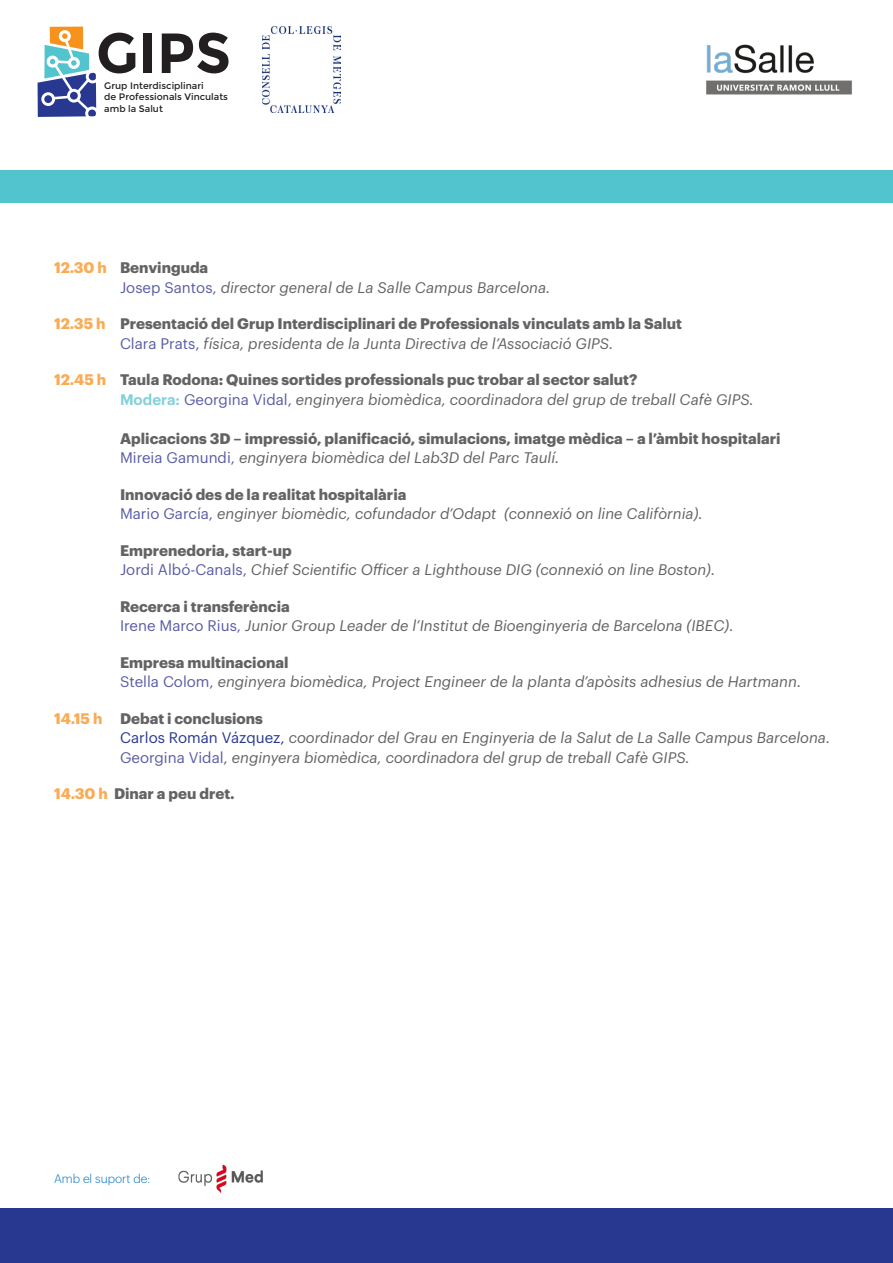
<style>
.page{position:relative;width:893px;height:1263px;background:#fff}
.page>*{position:absolute;margin:0;border:0;box-sizing:border-box;transform-origin:0 0}
.t1{font:italic 15px/19.5px "Graphik";color:#636366}
.t2{font:700 15px/19.5px "Graphik";color:#636366}
.t3{font:300 12px "Graphik";color:#0072bc}
.t4{font:9.45px/11.2px "Montserrat";color:#231f20}
.s1{font-weight:700;font-style:normal;color:#faab55}
.s2{font-weight:700;font-style:normal}
.s3{font-style:normal;color:#595ca4}
.s4{color:#faab55}
.s5{font-weight:400;color:#595ca4}
.s6{font-weight:400;font-style:italic}
.s7{font-weight:600;color:#82d0d8}
.s8{font-style:normal;color:#283890}
.s9{font-style:normal}
</style>
<div class="page">
<div style="left:0;top:170px;width:893px;height:32px;background:#51c4cd"></div>
<svg style="left:38px;top:27px;width:97px;height:90px"></svg>
<div style="left:143px;top:34px;width:9px;height:39px;background:#231f20"></div>
<svg style="left:162px;top:33px;width:67px;height:40px"></svg>
<img style="left:262px;top:27px;width:78px;height:86px">
<div style="left:0;top:1209px;width:893px;height:54px;background:#283890"></div>
<img style="left:178px;top:1164px;width:85px;height:29px">
<img style="left:706px;top:44px;width:146px;height:51px">
<p class="t4" style="left:104px;top:80px;width:125px">Grup Interdisciplinari<br>de Professionals Vinculats amb la Salut</p>
<p class="t1" style="left:120px;top:257px;width:432px;text-indent:-66px"><span class="s1">12.30 h</span> <span class="s2">Benvinguda<br></span><span class="s3">Josep Santos,</span> director general de La Salle Campus Barcelona.</p>
<p class="t2" style="left:54px;top:313px;width:629px;text-align:center"><span class="s4">12.35 h</span> Presentació del Grup Interdisciplinari de Professionals vinculats amb la Salut<br><span class="s5">Clara Prats,</span> <span class="s6">física, presidenta de la Junta Directiva de l’Associació GIPS.</span></p>
<p class="t2" style="left:120px;top:369px;width:635px;text-indent:-66px"><span class="s4">12.45 h</span> Taula Rodona: Quines sortides professionals puc trobar al sector salut?<br><span class="s7">Modera:</span> <span class="s5">Georgina Vidal,</span> <span class="s6">enginyera biomèdica, coordinadora del grup de treball Cafè GIPS.</span></p>
<p class="t2" style="left:120px;top:427px;width:662px">Aplicacions 3D – impressió, planificació, simulacions, imatge mèdica – a l’àmbit hospitalari<br><span class="s5">Mireia Gamundi,</span> <span class="s6">enginyera biomèdica del Lab3D del Parc Taulí.</span></p>
<p class="t1" style="left:120px;top:483px;width:584px"><span class="s2">Innovació des de la realitat hospitalària<br></span><span class="s3">Mario García,</span> enginyer biomèdic, cofundador d’Odapt (connexió on line Califòrnia).</p>
<p class="t1" style="left:120px;top:539px;width:597px"><span class="s2">Emprenedoria, start-up<br></span><span class="s3">Jordi Albó-Canals,</span> Chief Scientific Officer a Lighthouse DIG (connexió on line Boston).</p>
<p class="t1" style="left:120px;top:595px;width:615px"><span class="s2">Recerca i transferència<br></span><span class="s3">Irene Marco Rius,</span> Junior Group Leader de l’Institut de Bioenginyeria de Barcelona (IBEC).</p>
<p class="t1" style="left:120px;top:651px;width:683px"><span class="s2">Empresa multinacional<br></span><span class="s3">Stella Colom,</span> enginyera biomèdica, Project Engineer de la planta d’apòsits adhesius de Hartmann.</p>
<p class="t1" style="left:120px;top:707px;width:712px;text-indent:-66px"><span class="s1">14.15 h</span> <span class="s2">Debat i conclusions<br></span><span class="s8">Carlos Román Vázquez,</span> coordinador del Grau en Enginyeria de la Salut de La Salle Campus Barcelona.<br><span class="s3">Georgina Vidal</span><span class="s9">,</span> enginyera biomèdica, coordinadora del grup de treball Cafè GIPS.</p>
<p class="t2" style="left:54px;top:783px;width:182px"><span class="s4">14.30 h</span> Dinar a peu dret.</p>
<p class="t3" style="left:54px;top:1170px;width:98px">Amb el suport de:</p>
</div>
